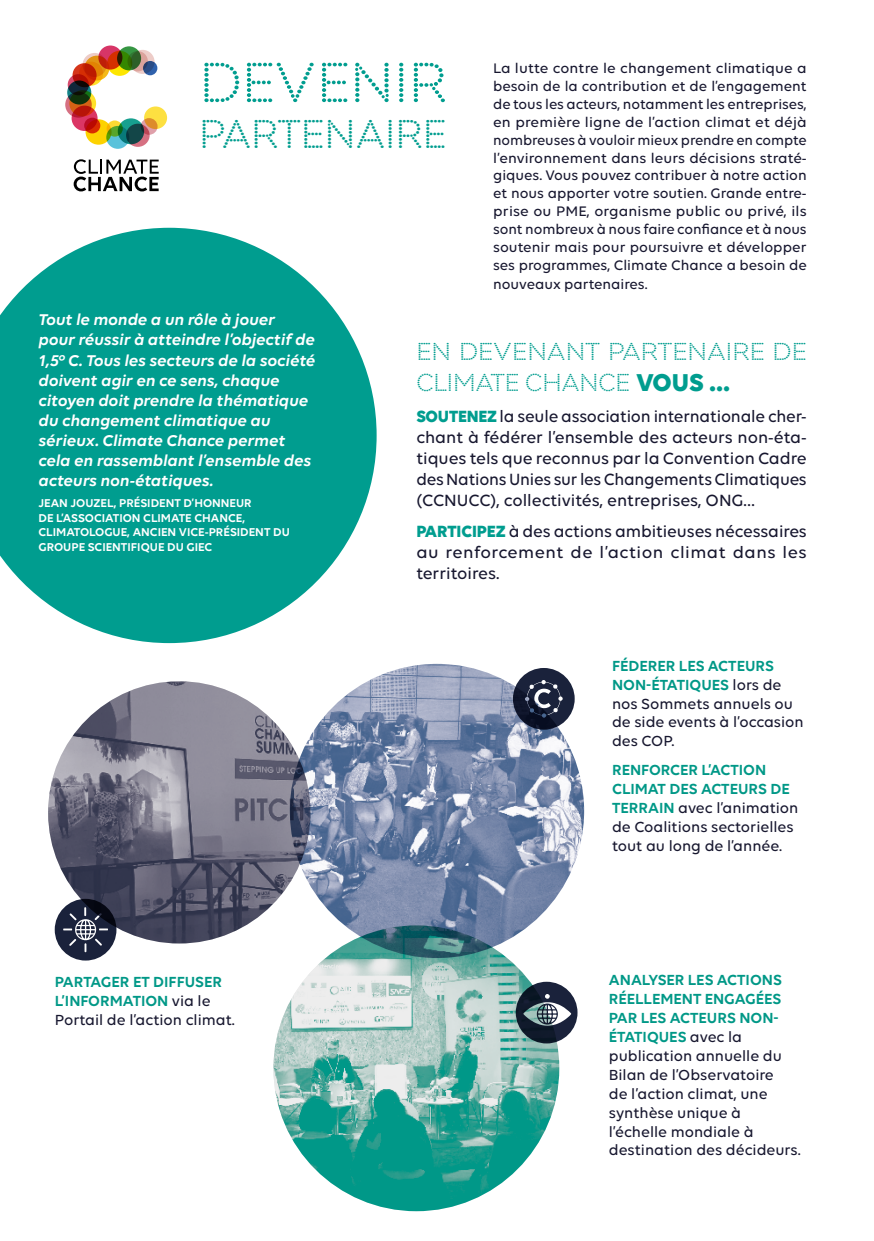
<style>
.page{position:relative;width:874px;height:1241px;background:#fff}
.page>*{position:absolute;margin:0;border:0;box-sizing:border-box;transform-origin:0 0}
.incise_orange{font:700 56px "Punto";letter-spacing:.005em;color:#009d8f}
.incise_orange-2{font:700 40.07px "Punto";letter-spacing:.005em;color:#009d8f}
.t1{font:700 24.5px/31.5px "Punto";letter-spacing:.01em;color:#009d8f}
.t2{font:500 17.5px/21px "Volte";color:#17172f;text-align:justify}
.t3{font:italic 600 16.8px/20.1px "Volte";color:#fff}
.t4{font:500 15.75px/18.9px "Volte";color:#17172f}
.t5{font:600 15.75px/18.9px "Volte";color:#009887}
.t6{font:500 14.88px/18px "Volte";color:#17172f;text-align:justify}
.t7{font:600 12.25px/14.7px "Volte";color:#fff}
.s1{font-weight:500;color:#17172f}
.s2{font-family:"Volte";font-size:26.25px}
.s3{font-weight:700;color:#009d8f}
.s4{font-weight:600;color:#009887}
</style>
<div class="page">
<div style="left:143px;top:61px;width:14px;height:14px;background:#2f61ac;border-radius:50%"></div>
<svg style="left:117px;top:46px;width:24px;height:24px"></svg>
<svg style="left:130px;top:50px;width:24px;height:24px"></svg>
<svg style="left:98px;top:45px;width:24px;height:25px"></svg>
<svg style="left:82px;top:53px;width:24px;height:24px"></svg>
<svg style="left:79px;top:62px;width:24px;height:24px"></svg>
<svg style="left:72px;top:63px;width:24px;height:24px"></svg>
<svg style="left:68px;top:74px;width:21px;height:21px"></svg>
<svg style="left:67px;top:80px;width:24px;height:24px"></svg>
<svg style="left:69px;top:90px;width:27px;height:26px"></svg>
<svg style="left:65px;top:92px;width:27px;height:26px"></svg>
<svg style="left:72px;top:106px;width:25px;height:25px"></svg>
<div style="left:85px;top:119px;width:26px;height:26px;background:#fdd200;border-radius:50%"></div>
<svg style="left:106px;top:126px;width:23px;height:23px"></svg>
<svg style="left:107px;top:120px;width:16px;height:17px"></svg>
<svg style="left:118px;top:118px;width:26px;height:26px"></svg>
<svg style="left:126px;top:124px;width:23px;height:23px"></svg>
<svg style="left:140px;top:118px;width:17px;height:17px"></svg>
<svg style="left:144px;top:106px;width:23px;height:23px"></svg>
<svg style="left:84px;top:118px;width:16px;height:15px"></svg>
<svg style="left:127px;top:51px;width:21px;height:20px"></svg>
<svg style="left:84px;top:56px;width:25px;height:24px"></svg>
<svg style="left:107px;top:51px;width:25px;height:25px"></svg>
<svg style="left:74px;top:159px;width:85px;height:32px"></svg>
<svg style="left:55px;top:898px;width:61px;height:62px"></svg>
<svg style="left:532px;top:981px;width:45px;height:61px"></svg>
<svg style="left:516px;top:668px;width:58px;height:59px"></svg>
<img style="left:273px;top:925px;width:286px;height:285px;border-radius:143px">
<img style="left:290px;top:663px;width:294px;height:294px;border-radius:147px">
<img style="left:48px;top:681px;width:262px;height:262px;border-radius:131px">
<svg style="left:0;top:228px;width:376px;height:415px;fill:#009d8f"></svg>
<p class="incise_orange" style="left:199px;top:50px;width:248px">DEVENIR</p>
<p class="incise_orange-2" style="left:199px;top:111px;width:248px">PARTENAIRE</p>
<p class="t6" style="left:493px;top:59px;width:315px">La lutte contre le changement climatique a besoin de la contribution et de l’engagement de tous les acteurs, notamment les entreprises, en première ligne de l’action climat et déjà nombreuses à vouloir mieux prendre en compte l’environnement dans leurs décisions straté&shy;giques. Vous pouvez contribuer à notre action et nous apporter votre soutien. Grande entre&shy;prise ou PME, organisme public ou privé, ils sont nombreux à nous faire confiance et à nous soutenir mais pour poursuivre et développer ses programmes, Climate Chance a besoin de nouveaux partenaires.</p>
<p class="t3" style="left:38px;top:309px;width:278px">Tout le monde a un rôle à jouer pour réussir à atteindre l’objectif de<br>1,5° C. Tous les secteurs de la société doivent agir en ce sens, chaque citoyen doit prendre la thématique du changement climatique au sérieux. Climate Chance permet cela en rassemblant l’ensemble des acteurs non-étatiques.</p>
<p class="t7" style="left:38px;top:495px;width:253px">JEAN JOUZEL, PRÉSIDENT D’HONNEUR<br>DE L’ASSOCIATION CLIMATE CHANCE, CLIMATOLOGUE, ANCIEN VICE-PRÉSIDENT DU GROUPE SCIENTIFIQUE DU GIEC</p>
<p class="t5" style="left:55px;top:971px;width:181px">PARTAGER ET DIFFUSER<br>L’INFORMATION <span class="s1">via le<br>Portail de l’action climat.</span></p>
<p class="t1" style="left:416px;top:335px;width:391px">EN DEVENANT PARTENAIRE DE<br>CLIMATE CHANCE <span class="s2">VOUS ...</span></p>
<p class="t2" style="left:416px;top:405px;width:392px"><span class="s3">SOUTENEZ</span> la seule association internationale cher&shy;chant à fédérer l’ensemble des acteurs non-éta&shy;tiques tels que reconnus par la Convention Cadre des Nations Unies sur les Changements Climatiques (CCNUCC), collectivités, entreprises, ONG…</p>
<p class="t2" style="left:416px;top:520px;width:392px"><span class="s3">PARTICIPEZ</span> à des actions ambitieuses nécessaires au renforcement de l’action climat dans les territoires.</p>
<p class="t4" style="left:611px;top:655px;width:193px"><span class="s4">FÉDERER LES ACTEURS<br>NON-ÉTATIQUES</span> lors de nos Sommets annuels ou de side events à l’occasion des COP.</p>
<p class="t4" style="left:611px;top:760px;width:188px"><span class="s4">RENFORCER L’ACTION<br>CLIMAT DES ACTEURS DE<br>TERRAIN</span> avec l’animation de Coalitions sectorielles tout au long de l’année.</p>
<p class="t4" style="left:608px;top:970px;width:193px"><span class="s4">ANALYSER LES ACTIONS<br>RÉELLEMENT ENGAGÉES<br>PAR LES ACTEURS NON-<br>ÉTATIQUES</span> avec la publication annuelle du<br>Bilan de l’Observatoire<br>de l’action climat, une synthèse unique à l’échelle mondiale à destination des décideurs.</p>
</div>
